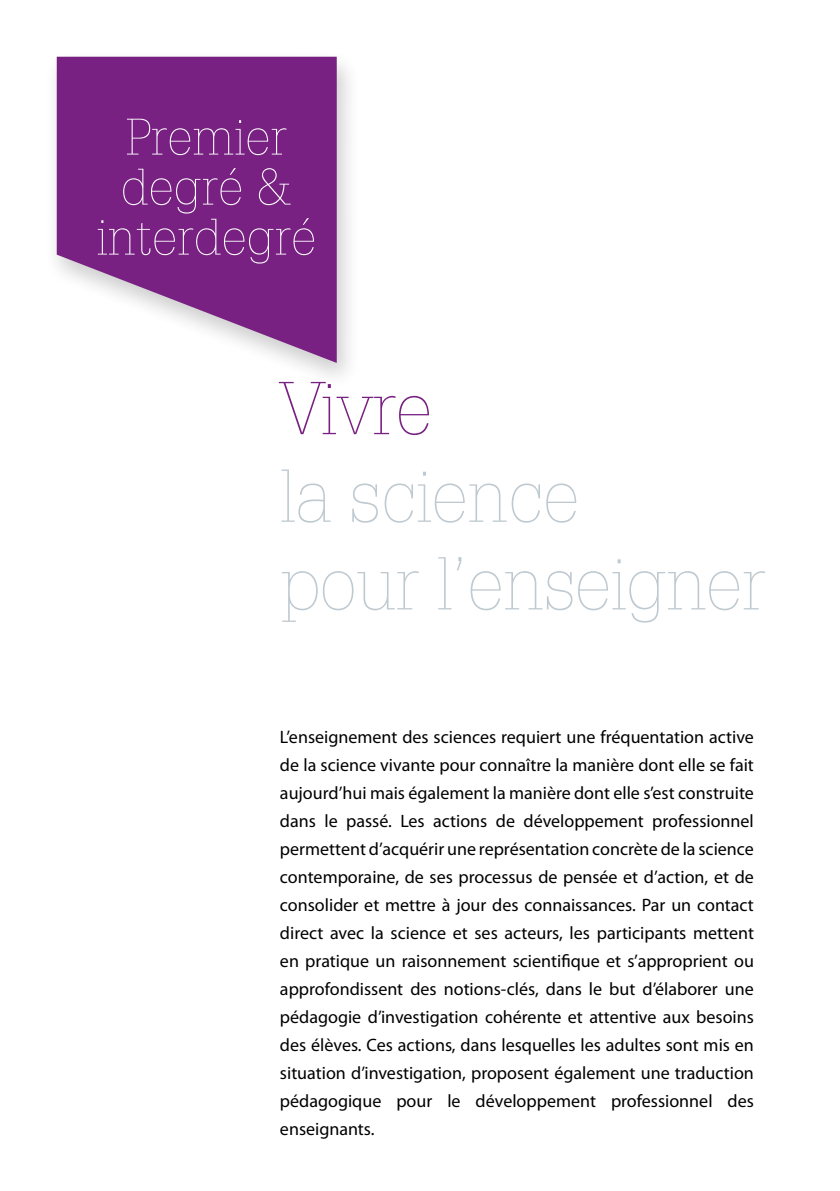
<style>
.page{position:relative;width:840px;height:1191px;background:#fff}
.page>*{position:absolute;margin:0;border:0;box-sizing:border-box;transform-origin:0 0}
.t1{font:100 73px/87.6px "Glypha LT Std";letter-spacing:-.01em;color:#bfc9d0}
.t2{font:100 73px "Glypha LT Std";letter-spacing:-.01em;color:#782182}
.t3{font:100 50px/50px "Glypha LT Std";color:#fff;text-align:center}
.t4{font:18px/28px "Myriad Pro";color:#000;text-align:justify}
</style>
<div class="page">
<div style="left:44px;top:49px;width:317px;height:342px;background:#000;opacity:.2"></div>
<svg style="left:57px;top:57px;width:279px;height:306px;fill:#782182"></svg>
<h2 class="t3" style="left:97px;top:112px;width:221px">Premier degré &amp; interdegré</h2>
<h1 class="t2" style="left:280px;top:366px;width:154px">Vivre</h1>
<h1 class="t1" style="left:280px;top:453px;width:487px">la science<br>pour l’enseigner</h1>
<p class="t4" style="left:280px;top:723px;width:475px">L’enseignement des sciences requiert une fréquentation active de la science vivante pour connaître la manière dont elle se fait aujourd’hui mais également la manière dont elle s’est construite dans le passé. Les actions de développement professionnel permettent d’acquérir une représentation concrète de la science contemporaine, de ses processus de pensée et d’action, et de consolider et mettre à jour des connaissances. Par un contact direct avec la science et ses acteurs, les participants mettent en pratique un raisonnement scientifique et s’approprient ou approfondissent des notions-clés, dans le but d’élaborer une pédagogie d’investigation cohérente et attentive aux besoins des élèves. Ces actions, dans lesquelles les adultes sont mis en situation d’investigation, proposent également une traduction pédagogique pour le développement professionnel des enseignants.</p>
</div>
